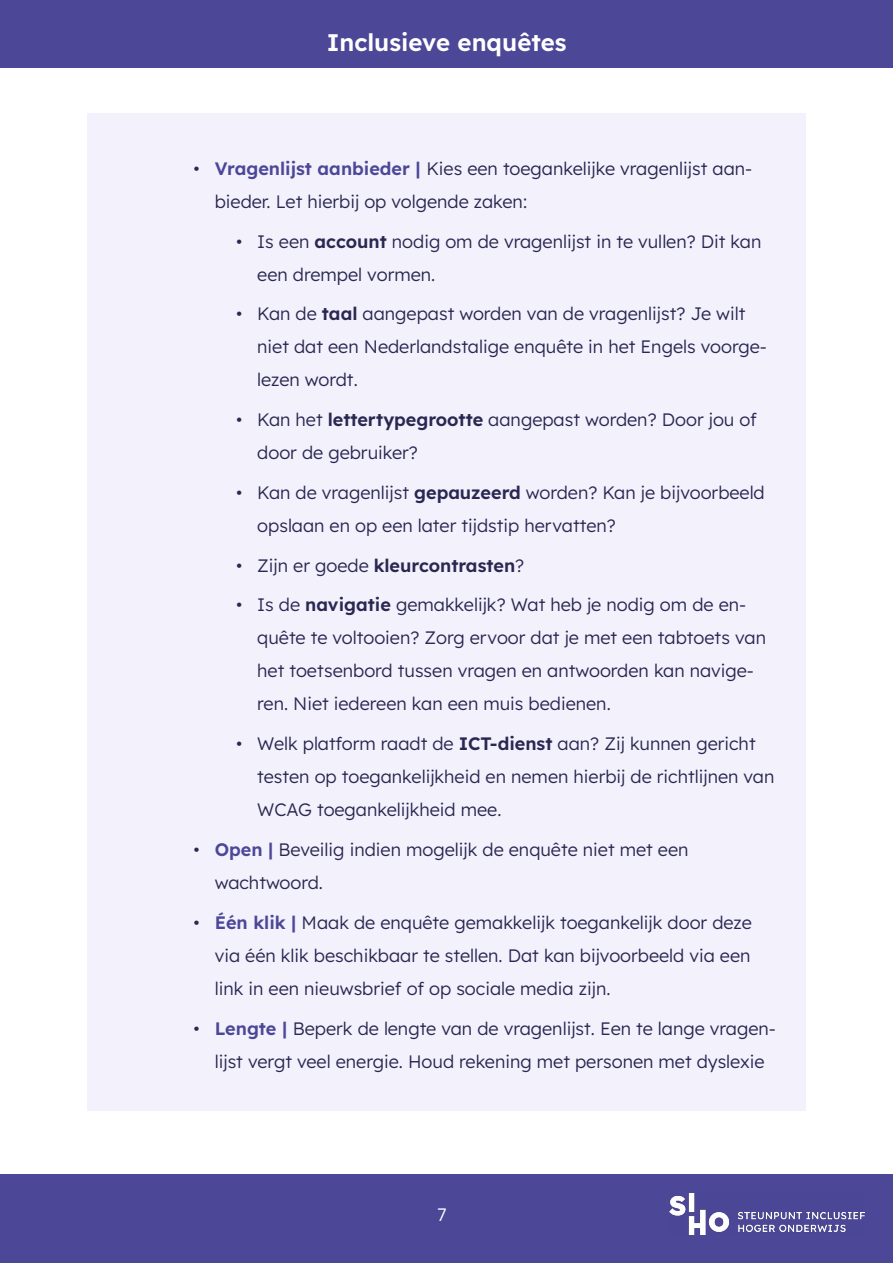
<style>
.page{position:relative;width:893px;height:1263px;background:#fff}
.page>*{position:absolute;margin:0;border:0;box-sizing:border-box;transform-origin:0 0}
.Koptekst_pagina_fiche{font:600 24px "Lexend";color:#fff}
.sublijst{font:300 18px/33px "Lexend";color:#2a2751}
.lijst{font:300 18px/33px "Lexend";color:#2a2751}
.sublijst-2{font:600 18px "Lexend";color:#2a2751}
.t1{font:300 18px "Lexend";color:#fff}
.s1{font-weight:600;color:#4c4797}
.s2{font-weight:600}
.s3{font-weight:300}
</style>
<div class="page">
<div style="left:0;top:0;width:893px;height:67px;background:#4c4797"></div>
<div style="left:0;top:1174px;width:893px;height:89px;background:#4c4797"></div>
<img style="left:670px;top:1193px;width:194px;height:41px">
<div style="left:87px;top:113px;width:719px;height:998px;background:#f2f1fc"></div>
<p class="Koptekst_pagina_fiche" style="left:327px;top:24px;width:241px">Inclusieve enquêtes</p>
<p class="lijst" style="left:215px;top:151px;width:539px;text-indent:-21px">• <span class="s1">Vragenlijst aanbieder |</span> Kies een toegankelijke vragenlijst aan&shy;bieder. Let hierbij op volgende zaken:</p>
<p class="sublijst" style="left:257px;top:224px;width:506px;text-indent:-21px">• Is een <span class="s2">account</span> nodig om de vragenlijst in te vullen? Dit kan een drempel vormen.</p>
<p class="sublijst" style="left:257px;top:296px;width:511px;text-indent:-21px">• Kan de <span class="s2">taal</span> aangepast worden van de vragenlijst? Je wilt niet dat een Nederlandstalige enquête in het Engels voorge&shy;lezen wordt.</p>
<p class="sublijst" style="left:257px;top:402px;width:501px;text-indent:-21px">• Kan het <span class="s2">lettertypegrootte</span> aangepast worden? Door jou of door de gebruiker?</p>
<p class="sublijst" style="left:257px;top:475px;width:509px;text-indent:-21px">• Kan de vragenlijst <span class="s2">gepauzeerd</span> worden? Kan je bijvoorbeeld opslaan en op een later tijdstip hervatten?</p>
<p class="sublijst-2" style="left:236px;top:551px;width:290px"><span class="s3">• Zijn er goede</span> kleurcontrasten<span class="s3">?</span></p>
<p class="sublijst" style="left:257px;top:587px;width:510px;text-indent:-21px">• Is de <span class="s2">navigatie</span> gemakkelijk? Wat heb je nodig om de en&shy;quête te voltooien? Zorg ervoor dat je met een tabtoets van het toetsenbord tussen vragen en antwoorden kan navige&shy;ren. Niet iedereen kan een muis bedienen.</p>
<p class="sublijst" style="left:257px;top:726px;width:519px;text-indent:-21px">• Welk platform raadt de <span class="s2">ICT-dienst</span> aan? Zij kunnen gericht testen op toegankelijkheid en nemen hierbij de richtlijnen van<br>WCAG toegankelijkheid mee.</p>
<p class="lijst" style="left:215px;top:832px;width:475px;text-indent:-21px">• <span class="s1">Open |</span> Beveilig indien mogelijk de enquête niet met een wachtwoord.</p>
<p class="lijst" style="left:215px;top:905px;width:539px;text-align:justify;text-indent:-21px">• <span class="s1">Één klik |</span> Maak de enquête gemakkelijk toegankelijk door deze via één klik beschikbaar te stellen. Dat kan bijvoorbeeld via een link in een nieuwsbrief of op sociale media zijn.</p>
<p class="lijst" style="left:193px;top:1010px;width:584px;text-align:center">• <span class="s1">Lengte |</span> Beperk de lengte van de vragenlijst. Een te lange vragen&shy;lijst vergt veel energie. Houd rekening met personen met dyslexie</p>
<p class="t1" style="left:437px;top:1202px;width:11px">7</p>
</div>
